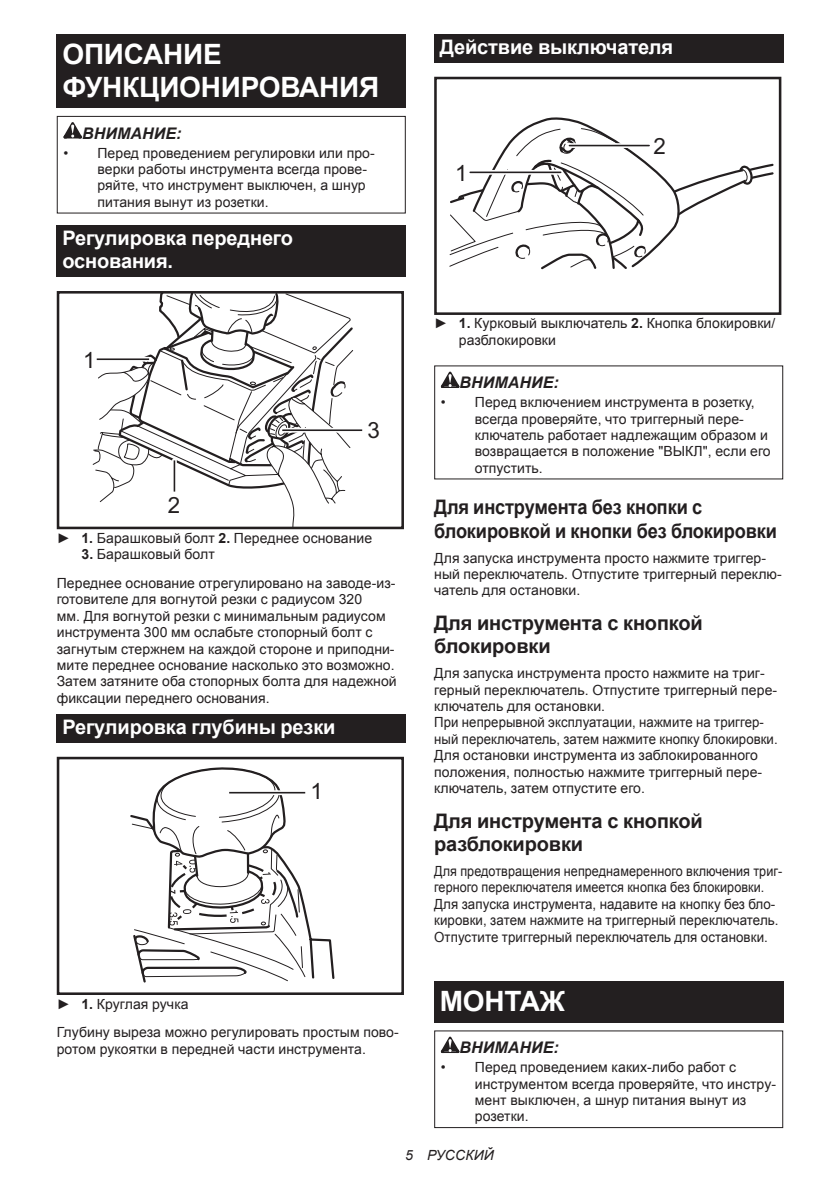
<style>
.page{position:relative;width:840px;height:1191px;background:#fff}
.page>*{position:absolute;margin:0;border:0;box-sizing:border-box;transform-origin:0 0}
.t1{font:700 28px/32.8px "Arial";letter-spacing:-.01em;color:#fff}
.t2{font:22.4px "Arial";color:#231f20}
.t3{font:700 20px/23.4px "Arial";letter-spacing:-.01em;color:#fff}
.t4{font:700 20px/23.4px "Arial";letter-spacing:-.01em;color:#231f20}
.t5{font:700 20px/23.4px "Arial";letter-spacing:-.01em;color:#231f20;scale:.91 1}
.t6{font:italic 700 16px "Arial";letter-spacing:.005em;color:#231f20}
.t7{font:14px/16.4px "Arial";letter-spacing:.005em;color:#231f20}
.t8{font:14px/16.4px "Arial";letter-spacing:.005em;color:#231f20;scale:.9 1}
.t9{font:italic 14px "Arial";letter-spacing:.005em;color:#231f20}
.s1{font-weight:700}
</style>
<div class="page">
<div style="left:57px;top:34px;width:348px;height:74px;background:#231f20"></div>
<svg style="left:63px;top:122px;width:19px;height:16px"></svg>
<div style="left:57px;top:116px;width:348px;height:97px;border:1px solid #231f20"></div>
<div style="left:57px;top:225px;width:348px;height:52px;background:#231f20"></div>
<svg style="left:92px;top:295px;width:262px;height:230px"></svg>
<hr style="left:282px;top:428px;width:80px;height:4px;background:#fff">
<div style="left:172px;top:460px;width:5px;height:31px;background:#cccbcb"></div>
<div style="left:97px;top:357px;width:52px;height:5px;background:#f2f2f2"></div>
<hr style="left:282px;top:429px;width:80px;height:2px;background:#231f20">
<hr style="left:173px;top:460px;width:2px;height:31px;background:#231f20">
<hr style="left:97px;top:358px;width:52px;height:2px;background:#231f20">
<div style="left:57px;top:291px;width:347px;height:238px;border:3px solid #231f20"></div>
<div style="left:57px;top:714px;width:348px;height:28px;background:#231f20"></div>
<svg style="left:130px;top:767px;width:205px;height:216px"></svg>
<svg style="left:229px;top:790px;width:76px;height:5px"></svg>
<hr style="left:229px;top:792px;width:76px;height:1px;background:#231f20">
<div style="left:57px;top:757px;width:347px;height:238px;border:3px solid #231f20"></div>
<div style="left:434px;top:34px;width:348px;height:29px;background:#231f20"></div>
<svg style="left:449px;top:117px;width:325px;height:153px"></svg>
<svg style="left:569px;top:143px;width:79px;height:5px"></svg>
<div style="left:470px;top:170px;width:90px;height:5px;background:#dedddd"></div>
<hr style="left:569px;top:145px;width:79px;height:1px;background:#231f20">
<hr style="left:470px;top:171px;width:90px;height:2px;background:#231f20">
<div style="left:434px;top:77px;width:347px;height:238px;border:3px solid #231f20"></div>
<svg style="left:440px;top:371px;width:19px;height:17px"></svg>
<div style="left:434px;top:981px;width:348px;height:41px;background:#231f20"></div>
<svg style="left:440px;top:1036px;width:19px;height:17px"></svg>
<div style="left:434px;top:1030px;width:348px;height:98px;border:1px solid #231f20"></div>
<h1 class="t1" style="left:62px;top:38px;width:318px">ОПИСАНИЕ<br>ФУНКЦИОНИРОВАНИЯ</h1>
<p class="t6" style="left:82px;top:122px;width:101px">ВНИМАНИЕ:</p>
<p class="t7" style="left:97px;top:145px;width:278px;text-indent:-34px">• Перед проведением регулировки или про&shy;верки работы инструмента всегда прове&shy;ряйте, что инструмент выключен, а шнур питания вынут из розетки.</p>
<h3 class="t3" style="left:62px;top:227px;width:232px">Регулировка переднего основания.</h3>
<h2 class="t2" style="left:83px;top:345px;width:14px">1</h2>
<h2 class="t2" style="left:168px;top:491px;width:14px">2</h2>
<h2 class="t2" style="left:367px;top:415px;width:14px">3</h2>
<p class="t7" style="left:57px;top:530px;width:317px">► <span class="s1">1.</span> Барашковый болт <span class="s1">2.</span> Переднее основание</p>
<p class="t7" style="left:57px;top:540px;width:340px;line-height:28.8px;text-indent:25px"><span class="s1">3.</span> Барашковый болт<br>Переднее основание отрегулировано на заводе-из-</p>
<p class="t7" style="left:57px;top:591px;width:341px">готовителе для вогнутой резки с радиусом 320<br>мм. Для вогнутой резки с минимальным радиусом инструмента 300 мм ослабьте стопорный болт с загнутым стержнем на каждой стороне и приподни&shy;мите переднее основание насколько это возможно.<br>Затем затяните оба стопорных болта для надежной фиксации переднего основания.</p>
<h3 class="t3" style="left:62px;top:716px;width:274px">Регулировка глубины резки</h3>
<h2 class="t2" style="left:310px;top:776px;width:14px">1</h2>
<p class="t7" style="left:57px;top:989px;width:343px;line-height:28.8px">► <span class="s1">1.</span> Круглая ручка<br>Глубину выреза можно регулировать простым пово-</p>
<p class="t7" style="left:57px;top:1040px;width:310px">ротом рукоятки в передней части инструмента.</p>
<h3 class="t3" style="left:439px;top:36px;width:235px">Действие выключателя</h3>
<h2 class="t2" style="left:455px;top:158px;width:14px">1</h2>
<h2 class="t2" style="left:653px;top:132px;width:14px">2</h2>
<p class="t7" style="left:458px;top:315px;width:318px;text-indent:-25px">► <span class="s1">1.</span> Курковый выключатель <span class="s1">2.</span> Кнопка блокировки/ разблокировки</p>
<p class="t6" style="left:459px;top:372px;width:101px">ВНИМАНИЕ:</p>
<p class="t7" style="left:474px;top:394px;width:297px;text-indent:-34px">• Перед включением инструмента в розетку, всегда проверяйте, что триггерный пере&shy;ключатель работает надлежащим образом и возвращается в положение "ВЫКЛ", если его отпустить.</p>
<h3 class="t5" style="left:434px;top:496px;width:378px">Для инструмента без кнопки с блокировкой и кнопки без блокировки</h3>
<p class="t7" style="left:434px;top:549px;width:349px">Для запуска инструмента просто нажмите триггер&shy;ный переключатель. Отпустите триггерный переклю&shy;чатель для остановки.</p>
<h3 class="t4" style="left:434px;top:612px;width:270px">Для инструмента с кнопкой блокировки</h3>
<p class="t7" style="left:434px;top:665px;width:345px">Для запуска инструмента просто нажмите на триг&shy;герный переключатель. Отпустите триггерный пере&shy;ключатель для остановки.<br>При непрерывной эксплуатации, нажмите на триггер&shy;ный переключатель, затем нажмите кнопку блокировки.<br>Для остановки инструмента из заблокированного положения, полностью нажмите триггерный пере&shy;ключатель, затем отпустите его.</p>
<h3 class="t4" style="left:434px;top:809px;width:270px">Для инструмента с кнопкой разблокировки</h3>
<p class="t8" style="left:434px;top:863px;width:388px">Для предотвращения непреднамеренного включения триг&shy;герного переключателя имеется кнопка без блокировки.<br>Для запуска инструмента, надавите на кнопку без бло&shy;кировки, затем нажмите на триггерный переключатель.<br>Отпустите триггерный переключатель для остановки.</p>
<h1 class="t1" style="left:439px;top:985px;width:127px">МОНТАЖ</h1>
<p class="t6" style="left:459px;top:1036px;width:101px">ВНИМАНИЕ:</p>
<p class="t7" style="left:474px;top:1059px;width:302px;text-indent:-34px">• Перед проведением каких-либо работ с инструментом всегда проверяйте, что инстру&shy;мент выключен, а шнур питания вынут из розетки.</p>
<p class="t9" style="left:405px;top:1146px;width:90px">5 РУССКИЙ</p>
</div>
